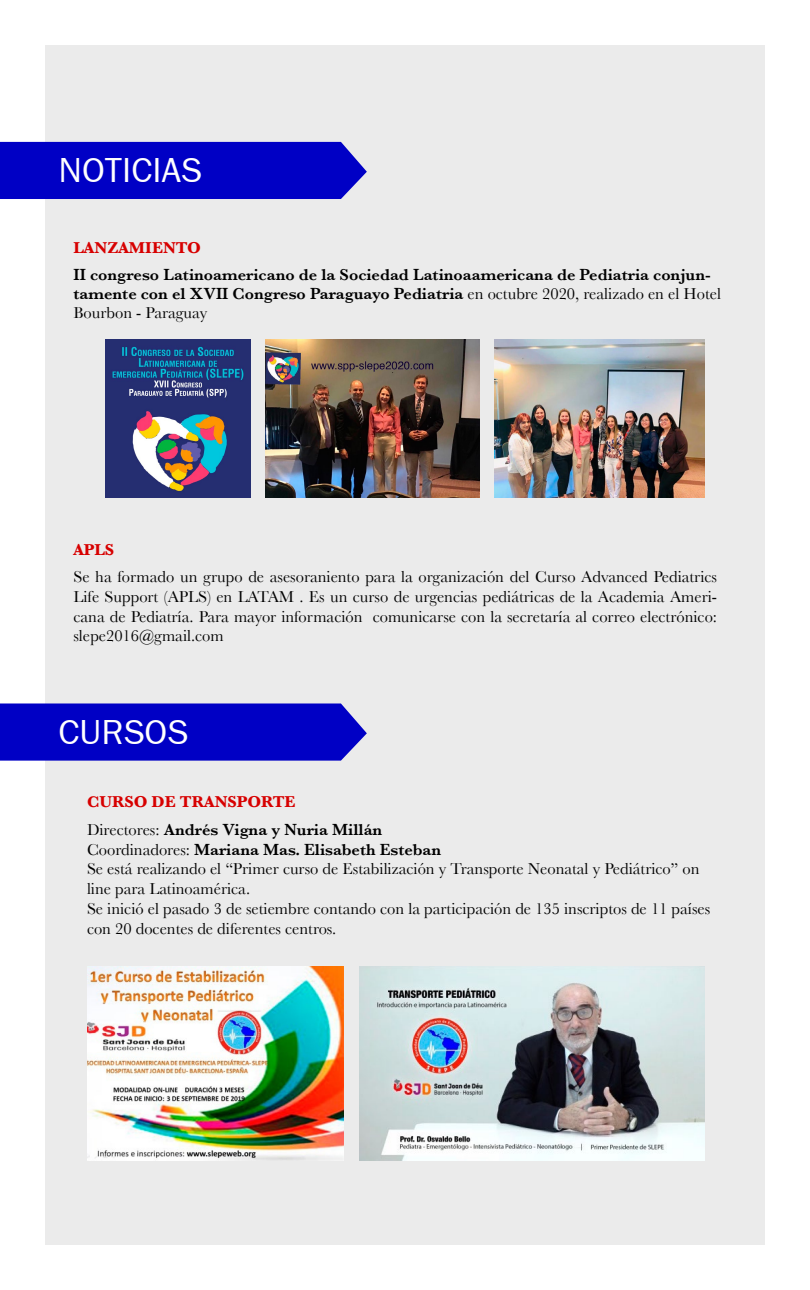
<style>
.page{position:relative;width:810px;height:1290px;background:#fff}
.page>*{position:absolute;margin:0;border:0;box-sizing:border-box;transform-origin:0 0}
.t1{font:34.88px "Franklin Gothic Book C";color:#fff}
.t2{font:16.5px/19.8px "Baskerville";color:#000;text-align:justify}
.t3{font:600 16.5px/19px "Baskerville";color:#000}
.t4{font:700 16.5px "Baskerville";color:#d70000}
.s1{font-weight:400}
.s2{font-weight:700;color:#d70000}
.s3{font-weight:600}
</style>
<div class="page">
<div style="left:45px;top:45px;width:720px;height:1200px;background:#ebebeb"></div>
<svg style="left:0;top:703px;width:367px;height:58px;background:#0b0bc6"></svg>
<img style="left:87px;top:967px;width:257px;height:194px">
<img style="left:359px;top:967px;width:345px;height:194px">
<div style="left:0;top:142px;width:367px;height:57px;background:#0000c5"></div>
<img style="left:266px;top:340px;width:213px;height:157px">
<img style="left:494px;top:340px;width:210px;height:157px">
<img style="left:106px;top:340px;width:145px;height:157px">
<h1 class="t1" style="left:58px;top:151px;width:145px">NOTICIAS</h1>
<p class="t4" style="left:74px;top:238px;width:24px">LANZAMIENTO</p>
<p class="t3" style="left:74px;top:265px;width:649px">II congreso Latinoamericano de la Sociedad Latinoaamericana de Pediatria conjun&shy;tamente con el XVII Congreso Paraguayo Pediatria <span class="s1">en octubre 2020, realizado en el Hotel<br>Bourbon - Paraguay</span></p>
<p class="t4" style="left:74px;top:540px;width:42px">APLS</p>
<p class="t2" style="left:74px;top:567px;width:645px">Se ha formado un grupo de asesoraniento para la organización del Curso Advanced Pediatrics Life Support (APLS) en LATAM . Es un curso de urgencias pediátricas de la Academia Ameri&shy;cana de Pediatría. Para mayor información comunicarse con la secretaría al correo electrónico: slepe2016@gmail.com</p>
<h1 class="t1" style="left:58px;top:713px;width:23px">CURSO</h1>
<h1 class="t1" style="left:167px;top:713px;width:22px">S</h1>
<p class="t3" style="left:87px;top:788px;width:297px;line-height:27.3px"><span class="s2">CURSO DE TRANSPORTE<br></span><span class="s1">Directores:</span> Andrés Vigna y Nuria Millán</p>
<p class="t2" style="left:87px;top:839px;width:625px;text-align:left">Coordinadores: <span class="s3">Mariana Mas. Elisabeth Esteban<br></span>Se está realizando el “Primer curso de Estabilización y Transporte Neonatal y Pediátrico” on line para Latinoamérica.<br>Se inició el pasado 3 de setiembre contando con la participación de 135 inscriptos de 11 países con 20 docentes de diferentes centros.</p>
</div>
